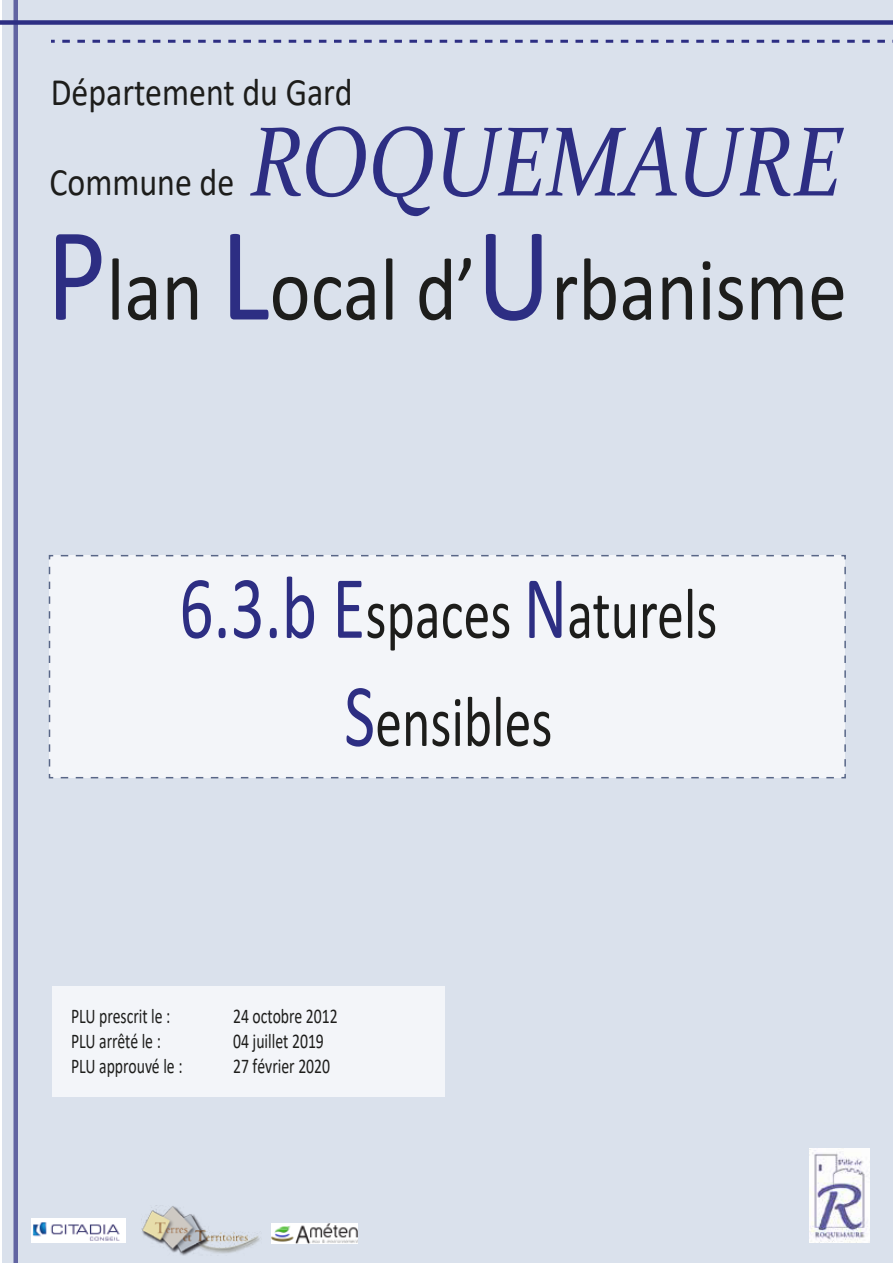
<style>
.page{position:relative;width:893px;height:1263px;background:#fff}
.page>*{position:absolute;margin:0;border:0;box-sizing:border-box;transform-origin:0 0}
.t1{font:italic 99px "Constantia";color:#2d2e83;scale:.87 1}
.t2{font:89.85px "Calibri";color:#1d1d1b;scale:.87 1}
.t3{font:72px/108px "Calibri";color:#1d1d1b;text-align:center;scale:.75 1}
.t4{font:39px "Calibri";color:#1d1d1b;scale:.87 1}
.t5{font:21px "Calibri";color:#1d1d1b;scale:.75 1}
.s1{font-size:134.85px;color:#2d2e83}
.s2{font-size:90px;color:#2d2e83}
</style>
<div class="page">
<div style="left:2px;top:0;width:891px;height:1262px;background:#dae1ec"></div>
<div style="left:50px;top:556px;width:795px;height:222px;background:#f3f5f9"></div>
<svg style="left:49px;top:772px;width:785px;height:6px"></svg>
<svg style="left:49px;top:555px;width:6px;height:211px"></svg>
<svg style="left:61px;top:555px;width:785px;height:5px"></svg>
<svg style="left:841px;top:567px;width:5px;height:211px"></svg>
<hr style="left:14px;top:0;width:4px;height:1263px;background:#6164a2">
<div style="left:0;top:20px;width:893px;height:5px;background:#2d2e83"></div>
<svg style="left:51px;top:40px;width:4px;height:3px"></svg>
<svg style="left:62px;top:40px;width:831px;height:3px"></svg>
<img style="left:32px;top:1218px;width:93px;height:24px">
<div style="left:52px;top:986px;width:393px;height:110px;background:#f3f5f9"></div>
<img style="left:809px;top:1148px;width:60px;height:95px">
<img style="left:271px;top:1223px;width:87px;height:20px">
<img style="left:141px;top:1206px;width:119px;height:49px">
<h3 class="t4" style="left:51px;top:65px;width:348px">Département du Gard</h3>
<h3 class="t4" style="left:50px;top:155px;width:214px">Commune de</h3>
<h1 class="t1" style="left:250px;top:94px;width:682px">ROQUEMAURE</h1>
<h2 class="t2" style="left:46px;top:227px;width:922px"><span class="s1">P</span>lan <span class="s1">L</span>ocal d’<span class="s1">U</span>rbanisme</h2>
<h3 class="t3" style="left:179px;top:558px;width:719px"><span class="s2">6.3.b E</span>spaces <span class="s2">N</span>aturels<br><span class="s2">S</span>ensibles</h3>
<p class="t5" style="left:71px;top:1001px;width:134px">PLU prescrit le :</p>
<p class="t5" style="left:233px;top:1001px;width:141px">24 octobre 2012</p>
<p class="t5" style="left:71px;top:1027px;width:121px">PLU arrêté le :</p>
<p class="t5" style="left:233px;top:1027px;width:123px">04 juillet 2019</p>
<p class="t5" style="left:71px;top:1052px;width:150px">PLU approuvé le :</p>
<p class="t5" style="left:233px;top:1052px;width:131px">27 février 2020</p>
</div>
